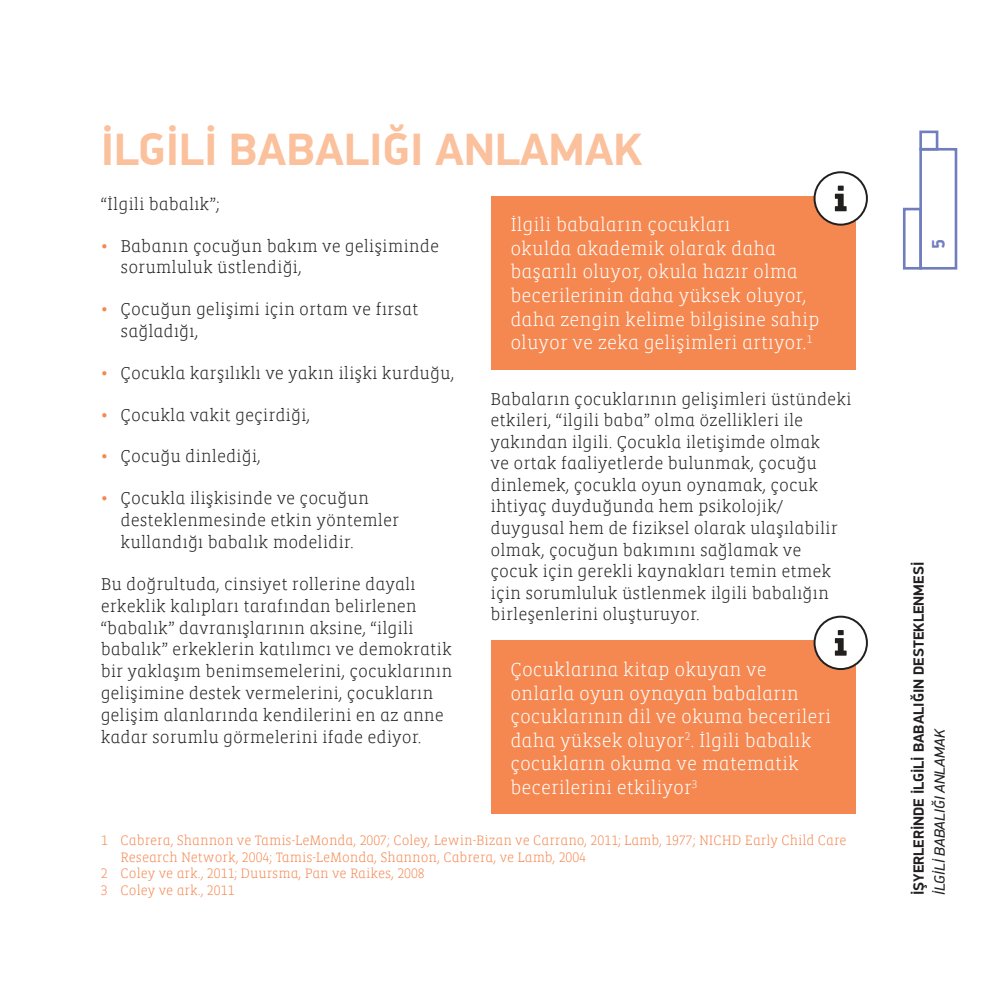
<style>
.page{position:relative;width:996px;height:996px;background:#fff}
.page>*{position:absolute;margin:0;border:0;box-sizing:border-box;transform-origin:0 0}
.t1{font:700 45.5px "PF Din Display Pro";color:#fbc09c}
.t2{font:19.25px/23.6px "Vista Slab Alt TRU Lig";color:#fff}
.t3{font:700 18.38px "PF Din Display Pro";color:#707ebd}
.t4{font:17.5px/21.9px "Vista Slab Alt TRU Lig";color:#221f1f}
.t5{font:700 14.88px "PF Din Display Pro";color:#221f1f}
.t6{font:italic 14.88px "PF Din Display Pro";letter-spacing:-.005em;color:#221f1f}
.t7{font:14px "Vista Slab Alt TRU Lig";color:#f58851}
.s1{font-family:"Vista Slab Alt TRU Boo";font-size:21px;color:#f58851}
</style>
<div class="page">
<div style="left:918px;top:148px;width:38px;height:121px;border:3px solid #707ebd"></div>
<div style="left:918px;top:130px;width:19px;height:20px;border:3px solid #707ebd"></div>
<div style="left:902px;top:208px;width:19px;height:61px;border:3px solid #707ebd"></div>
<div style="left:490px;top:196px;width:365px;height:173px;background:#f58851"></div>
<div style="left:490px;top:640px;width:365px;height:173px;background:#f58851"></div>
<div style="left:814px;top:172px;width:52px;height:52px;background:#fff;border-radius:50%"></div>
<div style="left:813px;top:171px;width:54px;height:54px;border:2px solid #221f1f;border-radius:50%"></div>
<svg style="left:834px;top:185px;width:12px;height:26px"></svg>
<div style="left:814px;top:616px;width:52px;height:52px;background:#fff;border-radius:50%"></div>
<div style="left:813px;top:615px;width:54px;height:54px;border:2px solid #221f1f;border-radius:50%"></div>
<svg style="left:834px;top:630px;width:12px;height:25px"></svg>
<h1 class="t1" style="left:101px;top:121px;width:543px">İLGİLİ BABALIĞI ANLAMAK</h1>
<p class="t4" style="left:101px;top:193px;width:120px">“İlgili babalık”;</p>
<p class="t4" style="left:121px;top:235px;width:320px;text-indent:-20px"><span class="s1">•</span> Babanın çocuğun bakım ve gelişiminde sorumluluk üstlendiği,</p>
<p class="t4" style="left:121px;top:298px;width:299px;text-indent:-20px"><span class="s1">•</span> Çocuğun gelişimi için ortam ve fırsat sağladığı,</p>
<p class="t4" style="left:101px;top:362px;width:355px"><span class="s1">•</span> Çocukla karşılıklı ve yakın ilişki kurduğu,</p>
<p class="t4" style="left:101px;top:404px;width:211px"><span class="s1">•</span> Çocukla vakit geçirdiği,</p>
<p class="t4" style="left:101px;top:446px;width:161px"><span class="s1">•</span> Çocuğu dinlediği,</p>
<p class="t4" style="left:121px;top:487px;width:280px;text-indent:-20px"><span class="s1">•</span> Çocukla ilişkisinde ve çocuğun desteklenmesinde etkin yöntemler kullandığı babalık modelidir.</p>
<p class="t4" style="left:101px;top:573px;width:353px">Bu doğrultuda, cinsiyet rollerine dayalı erkeklik kalıpları tarafından belirlenen “babalık” davranışlarının aksine, “ilgili babalık” erkeklerin katılımcı ve demokratik bir yaklaşım benimsemelerini, çocuklarının gelişimine destek vermelerini, çocukların gelişim alanlarında kendilerini en az anne kadar sorumlu görmelerini ifade ediyor.</p>
<p class="t2" style="left:510px;top:213px;width:310px">İlgili babaların çocukları<br>okulda akademik olarak daha başarılı oluyor, okula hazır olma becerilerinin daha yüksek oluyor, daha zengin kelime bilgisine sahip oluyor ve zeka gelişimleri artıyor.<sup>1</sup></p>
<p class="t4" style="left:490px;top:388px;width:362px">Babaların çocuklarının gelişimleri üstündeki etkileri, “ilgili baba” olma özellikleri ile yakından ilgili. Çocukla iletişimde olmak<br>ve ortak faaliyetlerde bulunmak, çocuğu dinlemek, çocukla oyun oynamak, çocuk ihtiyaç duyduğunda hem psikolojik/ duygusal hem de fiziksel olarak ulaşılabilir olmak, çocuğun bakımını sağlamak ve çocuk için gerekli kaynakları temin etmek için sorumluluk üstlenmek ilgili babalığın birleşenlerini oluşturuyor.</p>
<p class="t2" style="left:510px;top:657px;width:322px">Çocuklarına kitap okuyan ve onlarla oyun oynayan babaların çocuklarının dil ve okuma becerileri daha yüksek oluyor<sup>2</sup>. İlgili babalık çocukların okuma ve matematik becerilerini etkiliyor<sup>3</sup></p>
<p class="t7" style="left:101px;top:832px;width:747px">1 Cabrera, Shannon ve Tamis-LeMonda, 2007; Coley, Lewin-Bizan ve Carrano, 2011; Lamb, 1977; NICHD Early Child Care</p>
<p class="t7" style="left:120px;top:849px;width:467px">Research Network, 2004; Tamis-LeMonda, Shannon, Cabrera, ve Lamb, 2004</p>
<p class="t7" style="left:101px;top:866px;width:325px">2 Coley ve ark., 2011; Duursma, Pan ve Raikes, 2008</p>
<p class="t7" style="left:101px;top:883px;width:135px">3 Coley ve ark., 2011</p>
<p class="t3" style="left:927px;top:249px;width:11px;rotate:-90deg">5</p>
<p class="t5" style="left:909px;top:894px;width:334px;rotate:-90deg">İŞYERLERİNDE İLGİLİ BABALIĞIN DESTEKLENMESİ</p>
<p class="t6" style="left:930px;top:894px;width:169px;rotate:-90deg">İLGİLİ BABALIĞI ANLAMAK</p>
</div>
